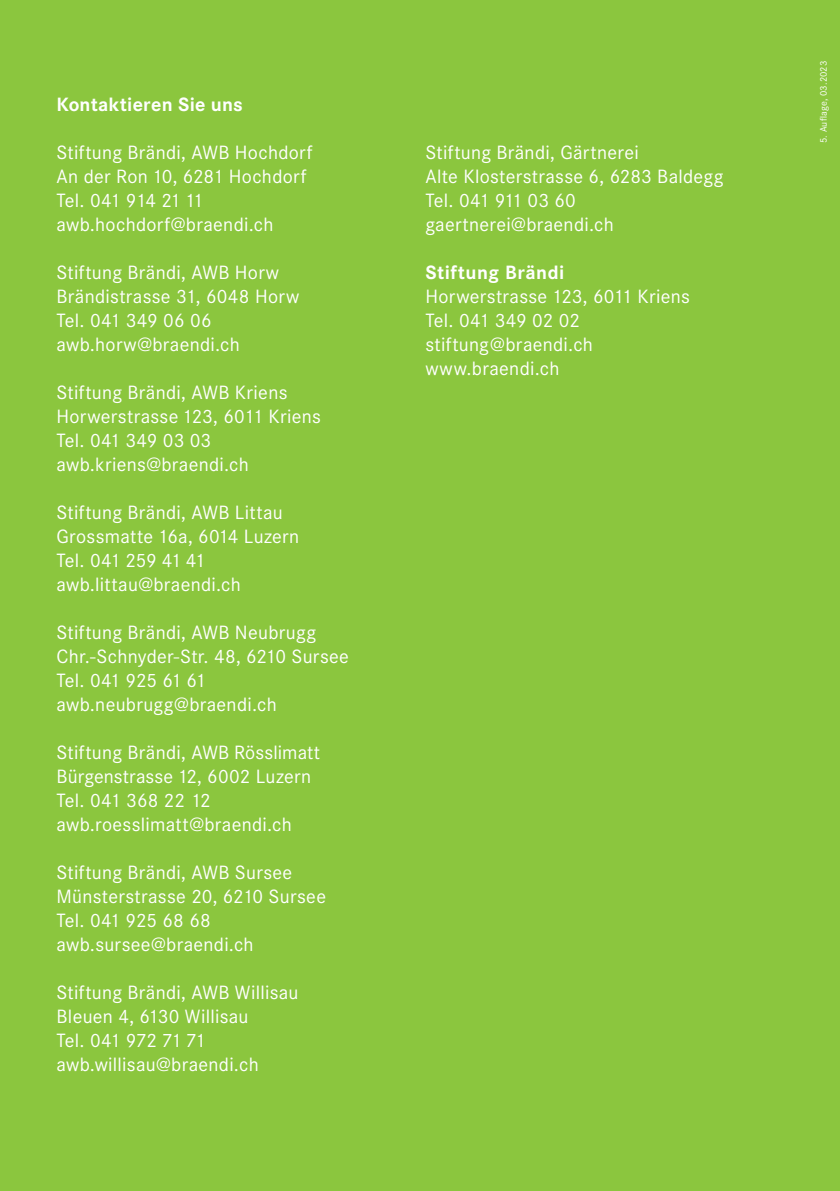
<style>
.page{position:relative;width:840px;height:1191px;background:#fff}
.page>*{position:absolute;margin:0;border:0;box-sizing:border-box;transform-origin:0 0}
.t1{font:20px/24px "Corporate S";letter-spacing:.015em;color:#fff}
.t2{font:700 20px "Corporate S";letter-spacing:.02em;color:#fff}
.t3{font:10px "Corporate S";letter-spacing:.015em;color:#fff}
</style>
<div class="page">
<div style="left:0;top:0;width:839px;height:1191px;background:#8bc63e"></div>
<p class="t2" style="left:56px;top:93px;width:188px">Kontaktieren Sie uns</p>
<p class="t1" style="left:56px;top:140px;width:257px">Stiftung Brändi, AWB Hochdorf<br>An der Ron 10, 6281 Hochdorf<br>Tel. 041 914 21 11 awb.hochdorf@braendi.ch</p>
<p class="t1" style="left:56px;top:260px;width:244px">Stiftung Brändi, AWB Horw<br>Brändistrasse 31, 6048 Horw<br>Tel. 041 349 06 06 awb.horw@braendi.ch</p>
<p class="t1" style="left:56px;top:380px;width:266px">Stiftung Brändi, AWB Kriens<br>Horwerstrasse 123, 6011 Kriens<br>Tel. 041 349 03 03 awb.kriens@braendi.ch</p>
<p class="t1" style="left:56px;top:500px;width:244px">Stiftung Brändi, AWB Littau<br>Grossmatte 16a, 6014 Luzern<br>Tel. 041 259 41 41 awb.littau@braendi.ch</p>
<p class="t1" style="left:56px;top:620px;width:294px">Stiftung Brändi, AWB Neubrugg<br>Chr.-Schnyder-Str. 48, 6210 Sursee<br>Tel. 041 925 61 61 awb.neubrugg@braendi.ch</p>
<p class="t1" style="left:56px;top:740px;width:265px">Stiftung Brändi, AWB Rösslimatt<br>Bürgenstrasse 12, 6002 Luzern<br>Tel. 041 368 22 12 awb.roesslimatt@braendi.ch</p>
<p class="t1" style="left:56px;top:860px;width:271px">Stiftung Brändi, AWB Sursee<br>Münsterstrasse 20, 6210 Sursee<br>Tel. 041 925 68 68 awb.sursee@braendi.ch</p>
<p class="t1" style="left:56px;top:980px;width:243px">Stiftung Brändi, AWB Willisau<br>Bleuen 4, 6130 Willisau<br>Tel. 041 972 71 71 awb.willisau@braendi.ch</p>
<p class="t1" style="left:425px;top:140px;width:299px">Stiftung Brändi, Gärtnerei<br>Alte Klosterstrasse 6, 6283 Baldegg<br>Tel. 041 911 03 60 gaertnerei@braendi.ch</p>
<p class="t2" style="left:425px;top:261px;width:140px">Stiftung Brändi</p>
<p class="t1" style="left:425px;top:284px;width:266px">Horwerstrasse 123, 6011 Kriens<br>Tel. 041 349 02 02 stiftung@braendi.ch www.braendi.ch</p>
<p class="t3" style="left:817px;top:143px;width:84px;rotate:-90deg">5. Auflage, 03.2023</p>
</div>
